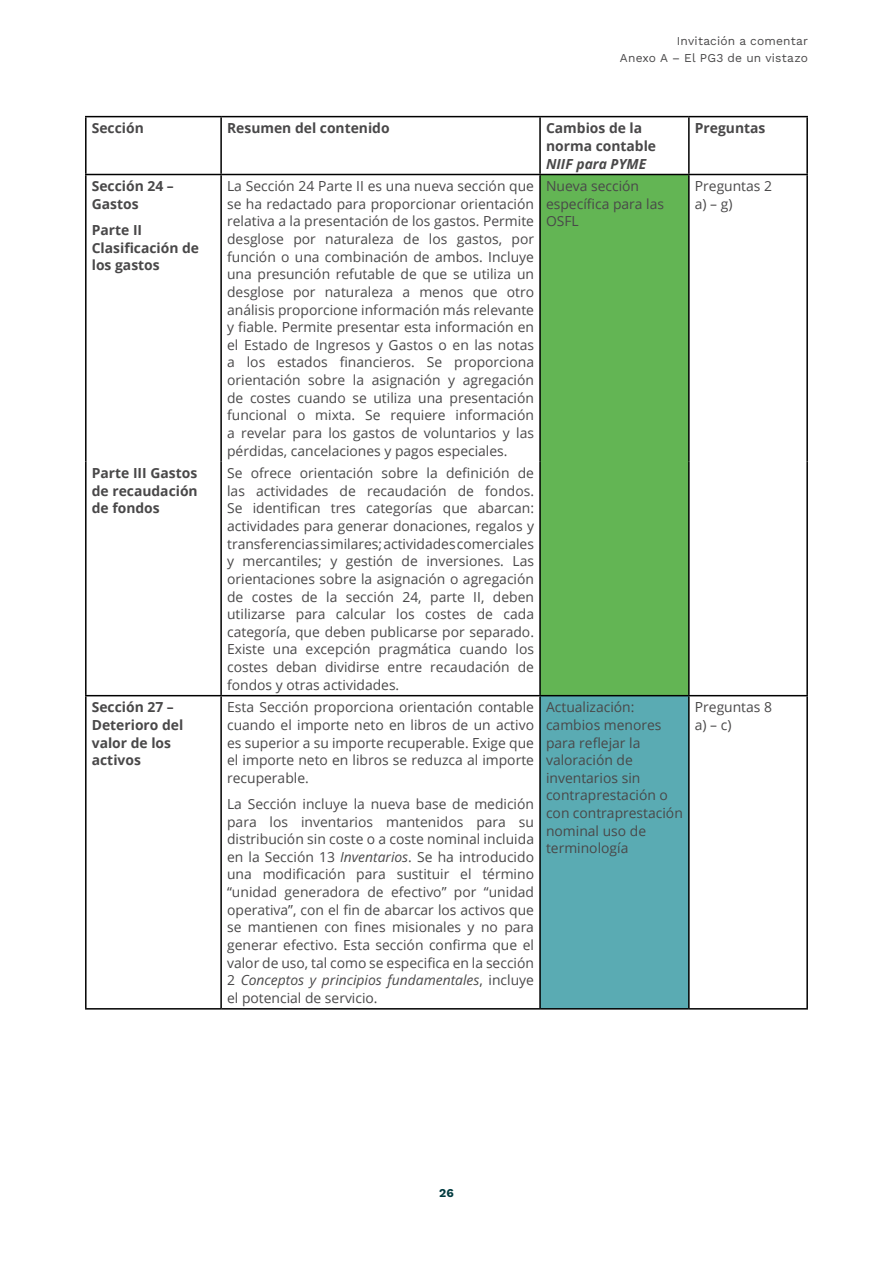
<style>
.page{position:relative;width:893px;height:1263px;background:#fff}
.page>*{position:absolute;margin:0;border:0;box-sizing:border-box;transform-origin:0 0}
.Normal_no_ident{font:13.8px/17.7px "Open Sans";color:#494849;text-align:justify}
.Normal_no_ident_left_aligned{font:13.8px/17.7px "Open Sans";color:#494849}
.Normal_no_ident_left_aligned-2{font:700 13.8px/17.7px "Open Sans";color:#494849}
.Normal_no_ident-2{font:700 13.8px "Open Sans";color:#494849}
.t1{font:12px/16.5px "Work Sans";letter-spacing:.015em;color:#494849;text-align:right}
.t2{font:12px "Work Sans";color:#003a3f}
.s1{font-style:italic}
</style>
<div class="page">
<div style="left:541px;top:175px;width:147px;height:520px;background:#63b554"></div>
<div style="left:540px;top:696px;width:149px;height:313px;background:#5aabb3"></div>
<hr style="left:85px;top:116px;width:136px;height:1px;background:#000">
<hr style="left:85px;top:117px;width:2px;height:57px;background:#000">
<hr style="left:221px;top:116px;width:319px;height:1px;background:#000">
<hr style="left:220px;top:117px;width:2px;height:57px;background:#000">
<hr style="left:540px;top:116px;width:149px;height:1px;background:#000">
<hr style="left:539px;top:117px;width:2px;height:57px;background:#000">
<hr style="left:689px;top:116px;width:119px;height:1px;background:#000">
<hr style="left:688px;top:117px;width:2px;height:57px;background:#000">
<hr style="left:806px;top:117px;width:2px;height:57px;background:#000">
<hr style="left:85px;top:174px;width:136px;height:1px;background:#000">
<hr style="left:85px;top:175px;width:2px;height:286px;background:#000">
<hr style="left:221px;top:174px;width:319px;height:1px;background:#000">
<hr style="left:220px;top:175px;width:2px;height:286px;background:#000">
<hr style="left:540px;top:174px;width:149px;height:1px;background:#000">
<hr style="left:539px;top:175px;width:2px;height:286px;background:#000">
<hr style="left:689px;top:174px;width:119px;height:1px;background:#000">
<hr style="left:688px;top:175px;width:2px;height:286px;background:#000">
<hr style="left:806px;top:175px;width:2px;height:286px;background:#000">
<hr style="left:85px;top:461px;width:2px;height:234px;background:#000">
<hr style="left:220px;top:461px;width:2px;height:234px;background:#000">
<hr style="left:539px;top:461px;width:2px;height:234px;background:#000">
<hr style="left:688px;top:461px;width:2px;height:234px;background:#000">
<hr style="left:806px;top:461px;width:2px;height:234px;background:#000">
<hr style="left:85px;top:695px;width:136px;height:1px;background:#000">
<hr style="left:85px;top:696px;width:2px;height:312px;background:#000">
<hr style="left:221px;top:695px;width:319px;height:1px;background:#000">
<hr style="left:220px;top:696px;width:2px;height:312px;background:#000">
<hr style="left:540px;top:695px;width:149px;height:1px;background:#000">
<hr style="left:539px;top:696px;width:2px;height:312px;background:#000">
<hr style="left:689px;top:695px;width:119px;height:1px;background:#000">
<hr style="left:688px;top:696px;width:2px;height:312px;background:#000">
<hr style="left:806px;top:696px;width:2px;height:312px;background:#000">
<hr style="left:85px;top:1008px;width:136px;height:1px;background:#000">
<hr style="left:221px;top:1008px;width:319px;height:1px;background:#000">
<hr style="left:540px;top:1008px;width:149px;height:1px;background:#000">
<hr style="left:689px;top:1008px;width:119px;height:1px;background:#000">
<p class="t1" style="left:620px;top:32px;width:190px">Invitación a comentar<br>Anexo A – El PG3 de un vistazo</p>
<p class="Normal_no_ident_left_aligned-2" style="left:92px;top:119px;width:54px">Sección</p>
<p class="Normal_no_ident-2" style="left:227px;top:118px;width:164px">Resumen del contenido</p>
<p class="Normal_no_ident_left_aligned-2" style="left:546px;top:119px;width:112px">Cambios de la norma contable<br><span class="s1">NIIF para PYME</span></p>
<p class="Normal_no_ident_left_aligned-2" style="left:695px;top:119px;width:72px">Preguntas</p>
<p class="Normal_no_ident_left_aligned-2" style="left:92px;top:177px;width:84px">Sección 24 –<br>Gastos</p>
<p class="Normal_no_ident_left_aligned-2" style="left:92px;top:221px;width:109px">Parte II<br>Clasificación de los gastos</p>
<p class="Normal_no_ident" style="left:227px;top:177px;width:308px">La Sección 24 Parte II es una nueva sección que se ha redactado para proporcionar orientación relativa a la presentación de los gastos. Permite desglose por naturaleza de los gastos, por función o una combinación de ambos. Incluye una presunción refutable de que se utiliza un desglose por naturaleza a menos que otro análisis proporcione información más relevante y fiable. Permite presentar esta información en el Estado de Ingresos y Gastos o en las notas a los estados financieros. Se proporciona orientación sobre la asignación y agregación de costes cuando se utiliza una presentación funcional o mixta. Se requiere información a revelar para los gastos de voluntarios y las pérdidas, cancelaciones y pagos especiales.</p>
<p class="Normal_no_ident_left_aligned" style="left:546px;top:177px;width:119px">Nueva sección específica para las<br>OSFL</p>
<p class="Normal_no_ident_left_aligned" style="left:695px;top:177px;width:79px">Preguntas 2 a) – g)</p>
<p class="Normal_no_ident_left_aligned-2" style="left:92px;top:464px;width:107px;text-align:justify">Parte III Gastos de recaudación de fondos</p>
<p class="Normal_no_ident" style="left:227px;top:464px;width:308px">Se ofrece orientación sobre la definición de las actividades de recaudación de fondos.<br>Se identifican tres categorías que abarcan: actividades para generar donaciones, regalos y transferencias similares; actividades comerciales y mercantiles; y gestión de inversiones. Las orientaciones sobre la asignación o agregación de costes de la sección 24, parte II, deben utilizarse para calcular los costes de cada categoría, que deben publicarse por separado.<br>Existe una excepción pragmática cuando los costes deban dividirse entre recaudación de fondos y otras actividades.</p>
<p class="Normal_no_ident_left_aligned-2" style="left:92px;top:698px;width:93px">Sección 27 –<br>Deterioro del valor de los activos</p>
<p class="Normal_no_ident" style="left:227px;top:698px;width:308px">Esta Sección proporciona orientación contable cuando el importe neto en libros de un activo es superior a su importe recuperable. Exige que el importe neto en libros se reduzca al importe recuperable.</p>
<p class="Normal_no_ident" style="left:227px;top:795px;width:308px">La Sección incluye la nueva base de medición para los inventarios mantenidos para su distribución sin coste o a coste nominal incluida en la Sección 13 <span class="s1">Inventarios</span>. Se ha introducido una modificación para sustituir el término “unidad generadora de efectivo” por “unidad operativa”, con el fin de abarcar los activos que se mantienen con fines misionales y no para generar efectivo. Esta sección confirma que el valor de uso, tal como se especifica en la sección 2 <span class="s1">Conceptos y principios fundamentales</span>, incluye el potencial de servicio.</p>
<p class="Normal_no_ident_left_aligned" style="left:546px;top:698px;width:138px">Actualización: cambios menores para reflejar la valoración de inventarios sin contraprestación o con contraprestación nominal uso de terminología</p>
<p class="Normal_no_ident_left_aligned" style="left:695px;top:698px;width:79px">Preguntas 8 a) – c)</p>
<p class="t2" style="left:439px;top:1184px;width:16px">26</p>
</div>
